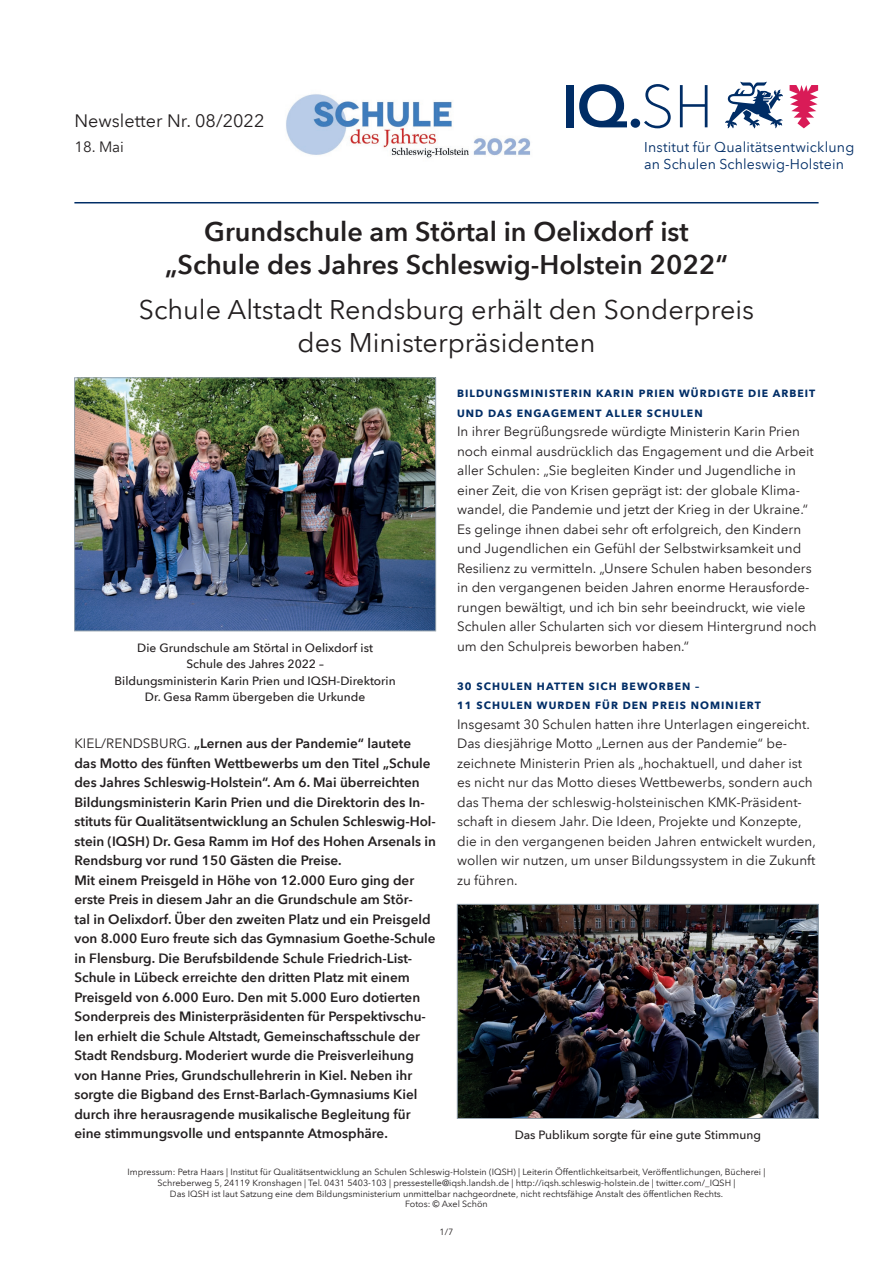
<style>
.page{position:relative;width:893px;height:1263px;background:#fff}
.page>*{position:absolute;margin:0;border:0;box-sizing:border-box;transform-origin:0 0}
.t1{font:600 27px/33px "Avenir Next LT Pro";color:#231f20;text-align:center}
.t2{font:27px/33px "Avenir Next LT Pro";color:#231f20;text-align:center}
.t3{font:18px "Avenir Next LT Pro";color:#231f20}
.t4{font:15px "Avenir Next LT Pro";color:#231f20}
.t5{font:14.25px/17.1px "Avenir Next LT Pro";letter-spacing:.015em;color:#002d66}
.t6{font:600 13.5px/19.5px "Avenir Next LT Pro";color:#231f20}
.t7{font:13.5px/19.5px "Avenir Next LT Pro";color:#231f20}
.t8{font:500 12px/16.5px "Avenir Next LT Pro";color:#231f20;text-align:center}
.t9{font:700 10.5px/19.5px "Avenir Next LT Pro";letter-spacing:.1em;color:#002d66}
.t10{font:9px/10.8px "Avenir Next LT Pro";color:#231f20;text-align:center}
.s1{font-weight:400}
</style>
<div class="page">
<hr style="left:74px;top:202px;width:745px;height:1px;background:#002d66">
<svg style="left:644px;top:84px;width:27px;height:44px"></svg>
<svg style="left:680px;top:85px;width:27px;height:42px"></svg>
<svg style="left:790px;top:85px;width:28px;height:43px"></svg>
<svg style="left:725px;top:82px;width:58px;height:46px"></svg>
<div style="left:566px;top:85px;width:8px;height:42px;background:#002d66"></div>
<svg style="left:579px;top:84px;width:48px;height:43px"></svg>
<div style="left:631px;top:119px;width:9px;height:9px;background:#002d66;border-radius:50%"></div>
<img style="left:459px;top:906px;width:358px;height:211px">
<div style="left:457px;top:904px;width:362px;height:215px;border:1px solid #94a2ae"></div>
<img style="left:286px;top:94px;width:245px;height:64px">
<img style="left:76px;top:380px;width:358px;height:249px">
<div style="left:74px;top:378px;width:362px;height:253px;border:1px solid #94a2ae"></div>
<h2 class="t3" style="left:74px;top:110px;width:192px">Newsletter Nr. 08/2022</h2>
<p class="t4" style="left:74px;top:138px;width:51px">18. Mai</p>
<p class="t5" style="left:644px;top:138px;width:212px">Institut für Qualitätsentwicklung an Schulen Schleswig-Holstein</p>
<h1 class="t1" style="left:165px;top:215px;width:564px">Grundschule am Störtal in Oelixdorf ist „Schule des Jahres Schleswig-Holstein 2022“</h1>
<h1 class="t2" style="left:139px;top:293px;width:617px">Schule Altstadt Rendsburg erhält den Sonderpreis des Ministerpräsidenten</h1>
<p class="t8" style="left:115px;top:639px;width:283px">Die Grundschule am Störtal in Oelixdorf ist<br>Schule des Jahres 2022 –<br>Bildungsministerin Karin Prien und IQSH-Direktorin Dr. Gesa Ramm übergeben die Urkunde</p>
<p class="t6" style="left:74px;top:734px;width:363px"><span class="s1">KIEL/RENDSBURG.</span> „Lernen aus der Pandemie“ lautete das Motto des fünften Wettbewerbs um den Titel „Schule des Jahres Schleswig-Holstein“. Am 6. Mai überreichten Bildungsministerin Karin Prien und die Direktorin des In&shy;stituts für Qualitätsentwicklung an Schulen Schleswig-Hol&shy;stein (IQSH) Dr. Gesa Ramm im Hof des Hohen Arsenals in Rendsburg vor rund 150 Gästen die Preise.<br>Mit einem Preisgeld in Höhe von 12.000 Euro ging der erste Preis in diesem Jahr an die Grundschule am Stör-<br>tal in Oelixdorf. Über den zweiten Platz und ein Preisgeld von 8.000 Euro freute sich das Gymnasium Goethe-Schule in Flensburg. Die Berufsbildende Schule Friedrich-List-Schule in Lübeck erreichte den dritten Platz mit einem Preisgeld von 6.000 Euro. Den mit 5.000 Euro dotierten Sonderpreis des Ministerpräsidenten für Perspektivschu&shy;len erhielt die Schule Altstadt, Gemeinschaftsschule der Stadt Rendsburg. Moderiert wurde die Preisverleihung von Hanne Pries, Grundschullehrerin in Kiel. Neben ihr sorgte die Bigband des Ernst-Barlach-Gymnasiums Kiel durch ihre herausragende musikalische Begleitung für eine stimmungsvolle und entspannte Atmosphäre.</p>
<p class="t9" style="left:457px;top:384px;width:360px">BILDUNGSMINISTERIN KARIN PRIEN WÜRDIGTE DIE ARBEIT<br>UND DAS ENGAGEMENT ALLER SCHULEN</p>
<p class="t7" style="left:457px;top:422px;width:361px">In ihrer Begrüßungsrede würdigte Ministerin Karin Prien noch einmal ausdrücklich das Engagement und die Arbeit aller Schulen: „Sie begleiten Kinder und Jugendliche in einer Zeit, die von Krisen geprägt ist: der globale Klima&shy;wandel, die Pandemie und jetzt der Krieg in der Ukraine.“ Es gelinge ihnen dabei sehr oft erfolgreich, den Kindern und Jugendlichen ein Gefühl der Selbstwirksamkeit und Resilienz zu vermitteln. „Unsere Schulen haben besonders in den vergangenen beiden Jahren enorme Herausforde&shy;rungen bewältigt, und ich bin sehr beeindruckt, wie viele Schulen aller Schularten sich vor diesem Hintergrund noch um den Schulpreis beworben haben.“</p>
<p class="t9" style="left:457px;top:676px;width:305px">30 SCHULEN HATTEN SICH BEWORBEN –<br>11 SCHULEN WURDEN FÜR DEN PREIS NOMINIERT</p>
<p class="t7" style="left:457px;top:714px;width:360px">Insgesamt 30 Schulen hatten ihre Unterlagen eingereicht.<br>Das diesjährige Motto „Lernen aus der Pandemie“ be&shy;zeichnete Ministerin Prien als „hochaktuell, und daher ist es nicht nur das Motto dieses Wettbewerbs, sondern auch das Thema der schleswig-holsteinischen KMK-Präsident&shy;schaft in diesem Jahr. Die Ideen, Projekte und Konzepte, die in den vergangenen beiden Jahren entwickelt wurden, wollen wir nutzen, um unser Bildungssystem in die Zukunft zu führen.</p>
<p class="t8" style="left:515px;top:1127px;width:248px">Das Publikum sorgte für eine gute Stimmung</p>
<p class="t10" style="left:127px;top:1166px;width:639px">Impressum: Petra Haars | Institut für Qualitätsentwicklung an Schulen Schleswig-Holstein (IQSH) | Leiterin Öffentlichkeitsarbeit, Veröffentlichungen, Bücherei |<br>Schreberweg 5, 24119 Kronshagen | Tel. 0431 5403-103 | pressestelle@iqsh.landsh.de | http://iqsh.schleswig-holstein.de | twitter.com/_IQSH |<br>Das IQSH ist laut Satzung eine dem Bildungsministerium unmittelbar nachgeordnete, nicht rechtsfähige Anstalt des öffentlichen Rechts.</p>
<p class="t10" style="left:405px;top:1199px;width:84px">Fotos: © Axel Schön</p>
<p class="t10" style="left:440px;top:1227px;width:15px">1/7</p>
</div>
